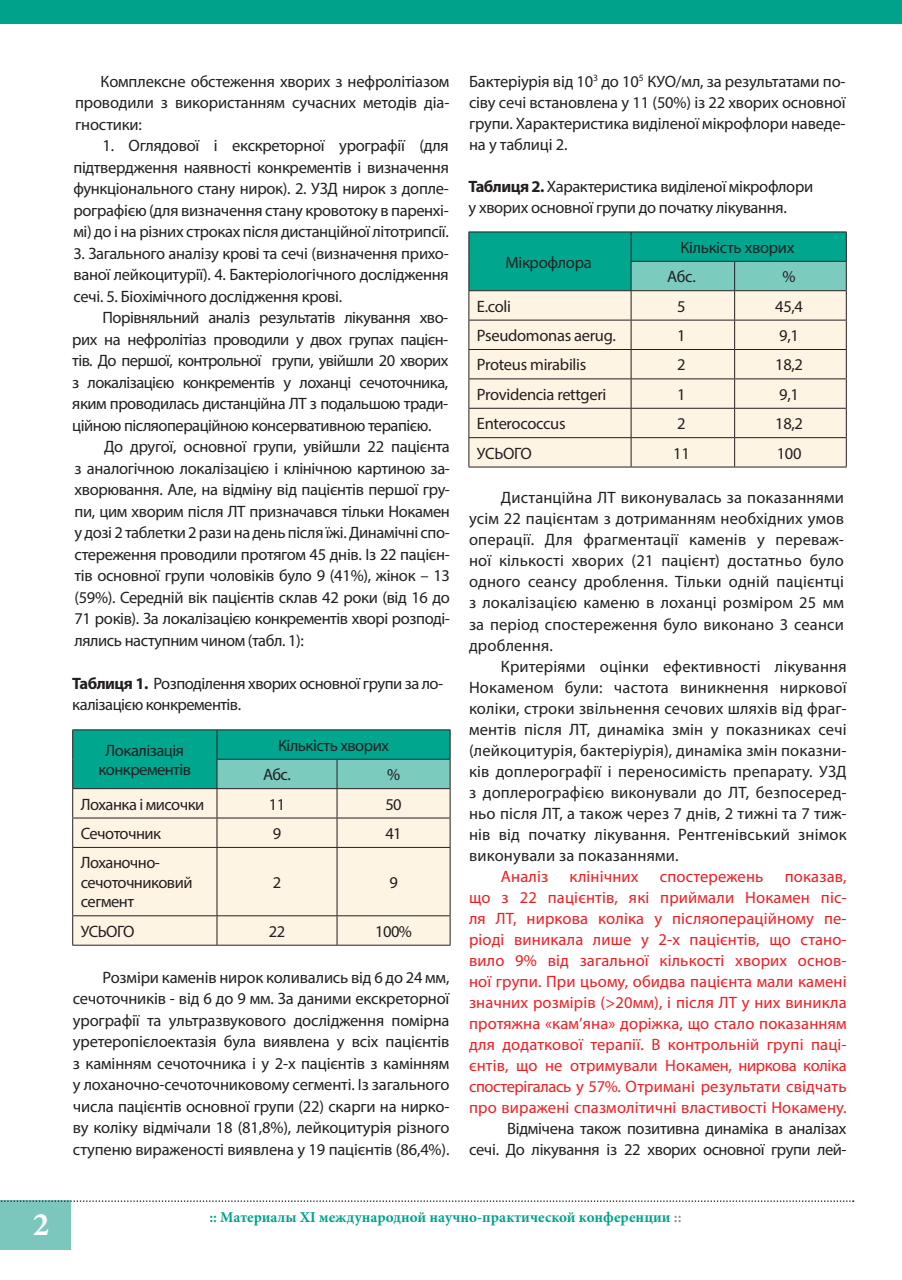
<style>
.page{position:relative;width:902px;height:1280px;background:#fff}
.page>*{position:absolute;margin:0;border:0;box-sizing:border-box;transform-origin:0 0}
.t1{font:700 32.85px "Minion Pro";color:#fff}
.t2{font:16.5px/21.5px "Myriad Pro";letter-spacing:-.02em;color:#231f20;text-align:justify}
.t3{font:16.5px/21px "Myriad Pro";letter-spacing:.01em;color:#ee1d23;text-align:justify}
.t4{font:700 15px "Minion Pro";color:#00a28b}
.s1{font-weight:700}
.s2{color:#ee1f23}
.s3{color:#8f9191}
</style>
<div class="page">
<div style="left:0;top:1200px;width:71px;height:50px;background:#7cc7bd"></div>
<svg style="left:1px;top:1200px;width:852px;height:2px"></svg>
<div style="left:0;top:0;width:901px;height:24px;background:#00a28b"></div>
<div style="left:73px;top:848px;width:376px;height:97px;background:#fef4e4"></div>
<hr style="left:72px;top:729px;width:145px;height:1px;background:#231f20">
<hr style="left:217px;top:729px;width:120px;height:1px;background:#231f20">
<hr style="left:337px;top:729px;width:113px;height:1px;background:#231f20">
<hr style="left:72px;top:847px;width:145px;height:1px;background:#231f20">
<hr style="left:217px;top:847px;width:120px;height:1px;background:#231f20">
<hr style="left:337px;top:847px;width:113px;height:1px;background:#231f20">
<hr style="left:72px;top:915px;width:145px;height:1px;background:#231f20">
<hr style="left:217px;top:915px;width:120px;height:1px;background:#231f20">
<hr style="left:337px;top:915px;width:113px;height:1px;background:#231f20">
<hr style="left:72px;top:945px;width:145px;height:1px;background:#231f20">
<hr style="left:217px;top:945px;width:120px;height:1px;background:#231f20">
<hr style="left:337px;top:945px;width:113px;height:1px;background:#231f20">
<hr style="left:72px;top:848px;width:1px;height:67px;background:#231f20">
<svg style="left:72px;top:916px;width:1px;height:29px"></svg>
<svg style="left:72px;top:730px;width:378px;height:117px;background:#8dccba"></svg>
<hr style="left:216px;top:848px;width:1px;height:67px;background:#231f20">
<hr style="left:336px;top:848px;width:1px;height:67px;background:#231f20">
<hr style="left:449px;top:848px;width:1px;height:67px;background:#231f20">
<svg style="left:216px;top:916px;width:1px;height:29px"></svg>
<svg style="left:336px;top:916px;width:1px;height:29px"></svg>
<svg style="left:449px;top:916px;width:1px;height:29px"></svg>
<hr style="left:468px;top:467px;width:163px;height:1px;background:#231f20">
<hr style="left:631px;top:467px;width:103px;height:1px;background:#231f20">
<hr style="left:734px;top:467px;width:112px;height:1px;background:#231f20">
<svg style="left:468px;top:232px;width:378px;height:235px;background:#c0dbca"></svg>
<h1 class="t1" style="left:33px;top:1201px;width:18px">2</h1>
<p class="t2" style="left:75px;top:70px;width:376px;text-indent:26px">Комплексне обстеження хворих з нефролітіазом проводили з використанням сучасних методів діа&shy;гностики:</p>
<p class="t2" style="left:73px;top:135px;width:377px;text-indent:29px">1. Оглядової і екскреторної урографії (для підтвердження наявності конкрементів і визначення функціонального стану нирок). 2. УЗД нирок з допле&shy;рографією (для визначення стану кровотоку в паренхі&shy;мі) до і на різних строках після дистанційної літотрипсії.</p>
<p class="t2" style="left:73px;top:242px;width:377px">3. Загального аналізу крові та сечі (визначення прихо&shy;ваної лейкоцитурії). 4. Бактеріологічного дослідження сечі. 5. Біохімічного дослідження крові.</p>
<p class="t2" style="left:72px;top:307px;width:377px;text-indent:30px">Порівняльний аналіз результатів лікування хво&shy;рих на нефролітіаз проводили у двох групах пацієн&shy;тів. До першої, контрольної групи, увійшли 20 хворих з локалізацією конкрементів у лоханці сечоточника, яким проводилась дистанційна ЛТ з подальшою тради&shy;ційною післяопераційною консервативною терапією.</p>
<p class="t2" style="left:74px;top:436px;width:377px;text-indent:30px">До другої, основної групи, увійшли 22 пацієнта з аналогічною локалізацією і клінічною картиною за&shy;хворювання. Але, на відміну від пацієнтів першої гру&shy;пи, цим хворим після ЛТ призначався тільки Нокамен у дозі 2 таблетки 2 рази на день після їжі. Динамічні спо&shy;стереження проводили протягом 45 днів. Із 22 пацієн&shy;тів основної групи чоловіків було 9 (41%), жінок – 13 (59%). Середній вік пацієнтів склав 42 роки (від 16 до 71 років). За локалізацією конкрементів хворі розподі&shy;лялись наступним чином (табл. 1):</p>
<p class="t2" style="left:72px;top:672px;width:372px"><span class="s1">Таблиця 1.</span> Розподілення хворих основної групи за ло&shy;калізацією конкрементів.</p>
<p class="t2" style="left:99px;top:740px;width:94px;line-height:19.5px;text-align:center">Локалізація конкрементів</p>
<p class="t2" style="left:263px;top:730px;width:127px;line-height:29.4px;text-indent:15px">Кількість хворих<br>Абс.</p>
<p class="t2" style="left:387px;top:764px;width:15px">%</p>
<p class="t2" style="left:81px;top:793px;width:125px">Лоханка і мисочки</p>
<p class="t2" style="left:269px;top:793px;width:18px">11</p>
<p class="t2" style="left:385px;top:793px;width:18px">50</p>
<p class="t2" style="left:81px;top:822px;width:82px">Сечоточник</p>
<p class="t2" style="left:273px;top:822px;width:10px">9</p>
<p class="t2" style="left:385px;top:822px;width:18px">41</p>
<p class="t2" style="left:81px;top:853px;width:113px;line-height:19.5px;text-align:left">Лоханочно&shy;сечоточниковий сегмент</p>
<p class="t2" style="left:273px;top:871px;width:10px">2</p>
<p class="t2" style="left:389px;top:871px;width:10px">9</p>
<p class="t2" style="left:81px;top:920px;width:55px">УСЬОГО</p>
<p class="t2" style="left:269px;top:920px;width:18px">22</p>
<p class="t2" style="left:375px;top:920px;width:38px">100%</p>
<p class="t2" style="left:73px;top:966px;width:378px;text-indent:30px">Розміри каменів нирок коливались від 6 до 24 мм, сечоточників - від 6 до 9 мм. За даними екскреторної урографії та ультразвукового дослідження помірна уретеропієлоектазія була виявлена у всіх пацієнтів з камінням сечоточника і у 2-х пацієнтів з камінням у лоханочно-сечоточниковому сегменті. Із загального числа пацієнтів основної групи (22) скарги на нирко&shy;ву коліку відмічали 18 (81,8%), лейкоцитурія різного ступеню вираженості виявлена у 19 пацієнтів (86,4%).</p>
<p class="t2" style="left:469px;top:70px;width:378px;line-height:21px">Бактеріурія від 10<sup>3</sup> до 10<sup>5</sup> КУО/мл, за результатами по&shy;сіву сечі встановлена у 11 (50%) із 22 хворих основної групи. Характеристика виділеної мікрофлори наведе&shy;на у таблиці 2.</p>
<p class="t2" style="left:468px;top:176px;width:346px;line-height:21px"><span class="s1">Таблиця 2.</span> Характеристика виділеної мікрофлори у хворих основної групи до початку лікування.</p>
<p class="t2" style="left:505px;top:251px;width:88px">Мікрофлора</p>
<p class="t2" style="left:667px;top:232px;width:129px;line-height:29.4px;text-indent:13px">Кількість хворих<br>Абс.</p>
<p class="t2" style="left:782px;top:266px;width:15px">%</p>
<p class="t2" style="left:477px;top:295px;width:36px">E.coli</p>
<p class="t2" style="left:677px;top:295px;width:10px">5</p>
<p class="t2" style="left:775px;top:295px;width:29px">45,4</p>
<p class="t2" style="left:477px;top:324px;width:140px">Pseudomonas aerug.</p>
<p class="t2" style="left:677px;top:324px;width:10px">1</p>
<p class="t2" style="left:779px;top:324px;width:21px">9,1</p>
<p class="t2" style="left:477px;top:354px;width:111px">Proteus mirabilis</p>
<p class="t2" style="left:677px;top:354px;width:10px">2</p>
<p class="t2" style="left:775px;top:354px;width:29px">18,2</p>
<p class="t2" style="left:477px;top:383px;width:131px">Providencia rettgeri</p>
<p class="t2" style="left:677px;top:383px;width:10px">1</p>
<p class="t2" style="left:779px;top:383px;width:21px">9,1</p>
<p class="t2" style="left:477px;top:413px;width:90px">Enterococcus</p>
<p class="t2" style="left:677px;top:413px;width:10px">2</p>
<p class="t2" style="left:775px;top:413px;width:29px">18,2</p>
<p class="t2" style="left:477px;top:442px;width:56px">УСЬОГО</p>
<p class="t2" style="left:673px;top:442px;width:18px">11</p>
<p class="t2" style="left:776px;top:442px;width:26px">100</p>
<p class="t2" style="left:469px;top:487px;width:376px;line-height:21px;text-indent:32px">Дистанційна ЛТ виконувалась за показаннями усім 22 пацієнтам з дотриманням необхідних умов операції. Для фрагментації каменів у переваж&shy;ної кількості хворих (21 пацієнт) достатньо було одного сеансу дроблення. Тільки одній пацієнтці з локалізацією каменю в лоханці розміром 25 мм за період спостереження було виконано 3 сеанси дроблення.</p>
<p class="t2" style="left:469px;top:655px;width:379px;line-height:21px;text-indent:32px">Критеріями оцінки ефективності лікування Нокаменом були: частота виникнення ниркової коліки, строки звільнення сечових шляхів від фраг&shy;ментів після ЛТ, динаміка змін у показниках сечі (лейкоцитурія, бактеріурія), динаміка змін показни&shy;ків доплерографії і переносимість препарату. УЗД з доплерографією виконували до ЛТ, безпосеред&shy;ньо після ЛТ, а також через 7 днів, 2 тижні та 7 тиж&shy;нів від початку лікування. Рентгенівський знімок виконували за показаннями.</p>
<p class="t3" style="left:501px;top:865px;width:49px">Аналіз</p>
<p class="t3" style="left:569px;top:865px;width:70px">клінічних</p>
<p class="t3" style="left:659px;top:865px;width:105px">спостережень</p>
<p class="t3" style="left:469px;top:865px;width:379px;text-indent:316px">показав, що з 22 пацієнтів, які приймали Нокамен піс&shy;ля ЛТ, ниркова коліка у післяопераційному пе&shy;ріоді виникала лише у 2-х пацієнтів, що стано&shy;вило 9% від загальної кількості хворих основ&shy;ної групи. При цьому, обидва пацієнта мали камені значних розмірів (&gt;20мм), і після ЛТ у них виникла протяжна «кам’яна» доріжка, що стало показанням для додаткової терапії. <span class="s2">В контрольній групі паці&shy;єнтів, що не отримували Нокамен, ниркова коліка спостерігалась у 57%. Отримані результати свідчать про виражені спазмолітичні властивості Нокамену.</span></p>
<p class="t2" style="left:469px;top:1117px;width:379px;line-height:21px;text-align:right">Відмічена також позитивна динаміка в аналізах<br>сечі. До лікування із 22 хворих основної групи лей-</p>
<p class="t4" style="left:209px;top:1207px;width:473px">:: Материалы XI международной научно-практической конференции <span class="s3">::</span></p>
</div>
